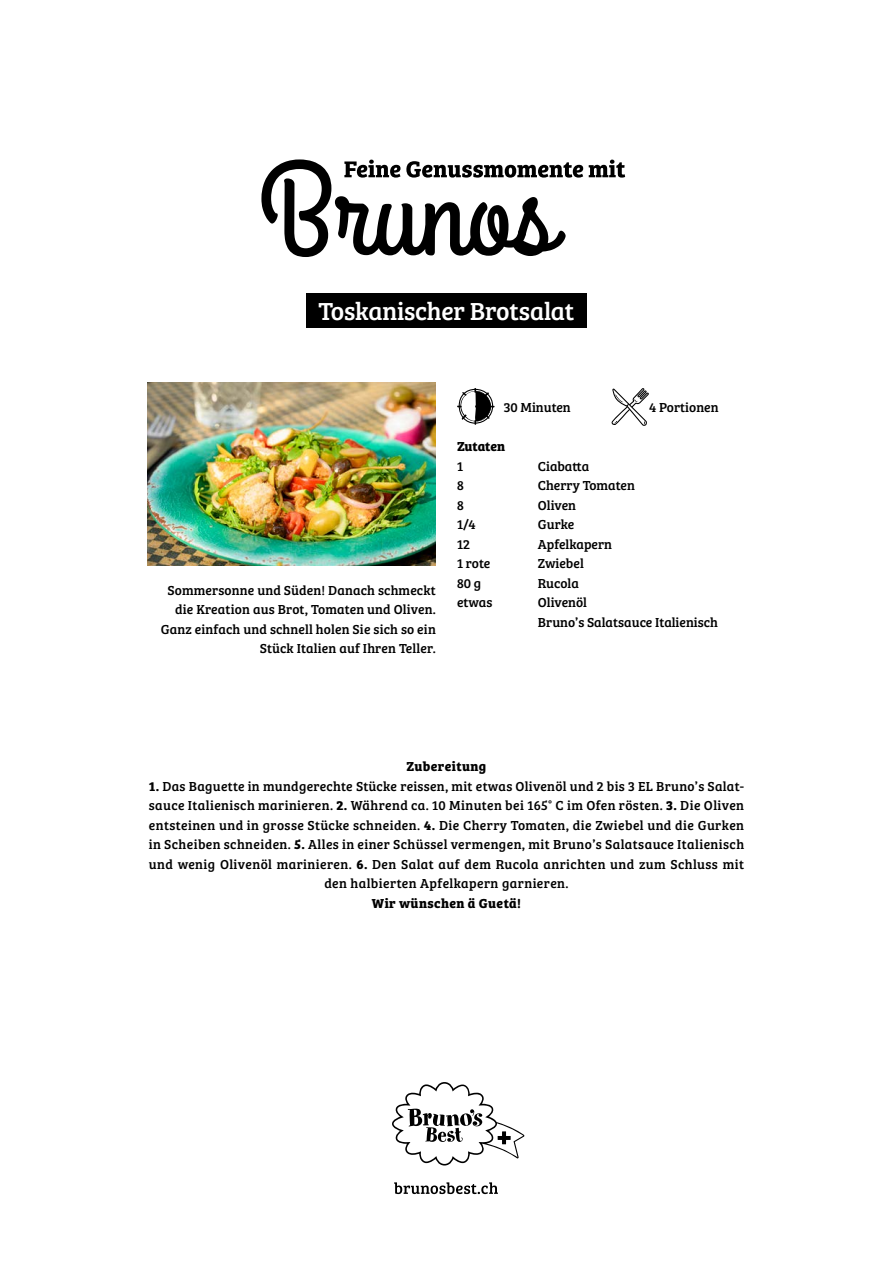
<style>
.page{position:relative;width:893px;height:1263px;background:#fff}
.page>*{position:absolute;margin:0;border:0;box-sizing:border-box;transform-origin:0 0}
.t1{font:25.5px "Bree Serif";letter-spacing:-.01em;color:#fff}
.t2{font:13.5px/19.5px "Bree Serif";letter-spacing:.02em;color:#000;text-align:center}
.t3{font:13.5px "Bree Serif";color:#000}
.t4{font:700 13.5px "Bree Serif";letter-spacing:.03em;color:#000}
.t5{font:700 13.5px "Bree Serif";letter-spacing:-.01em;color:#000}
.s1{font-weight:700}
</style>
<div class="page">
<svg style="left:261px;top:159px;width:364px;height:98px"></svg>
<svg style="left:392px;top:1082px;width:132px;height:83px"></svg>
<svg style="left:394px;top:1182px;width:104px;height:12px"></svg>
<svg style="left:457px;top:388px;width:38px;height:37px"></svg>
<div style="left:306px;top:293px;width:281px;height:34px;background:#000"></div>
<img style="left:148px;top:383px;width:288px;height:183px">
<svg style="left:611px;top:388px;width:38px;height:38px"></svg>
<p class="t1" style="left:318px;top:292px;width:258px">Toskanischer Brotsalat</p>
<p class="t2" style="left:161px;top:580px;width:277px;text-align:right">Sommersonne und Süden! Danach schmeckt die Kreation aus Brot, Tomaten und Oliven.<br>Ganz einfach und schnell holen Sie sich so ein Stück Italien auf Ihren Teller.</p>
<p class="t3" style="left:504px;top:398px;width:69px">30 Minuten</p>
<p class="t3" style="left:649px;top:398px;width:71px">4 Portionen</p>
<p class="t5" style="left:457px;top:436px;width:49px">Zutaten</p>
<p class="t2" style="left:457px;top:456px;width:7px">1</p>
<p class="t2" style="left:538px;top:456px;width:53px">Ciabatta</p>
<p class="t2" style="left:457px;top:475px;width:8px">8</p>
<p class="t3" style="left:538px;top:476px;width:98px">Cherry Tomaten</p>
<p class="t2" style="left:457px;top:495px;width:8px">8</p>
<p class="t2" style="left:538px;top:495px;width:40px">Oliven</p>
<p class="t2" style="left:457px;top:514px;width:20px">1/4</p>
<p class="t2" style="left:538px;top:514px;width:38px">Gurke</p>
<p class="t2" style="left:457px;top:534px;width:14px">12</p>
<p class="t3" style="left:538px;top:534px;width:76px">Apfelkapern</p>
<p class="t2" style="left:457px;top:553px;width:35px">1 rote</p>
<p class="t3" style="left:538px;top:554px;width:47px">Zwiebel</p>
<p class="t2" style="left:457px;top:573px;width:26px">80 g</p>
<p class="t2" style="left:538px;top:573px;width:42px">Rucola</p>
<p class="t2" style="left:457px;top:592px;width:37px">etwas</p>
<p class="t3" style="left:538px;top:593px;width:51px">Olivenöl</p>
<p class="t3" style="left:538px;top:612px;width:182px">Bruno’s Salatsauce Italienisch</p>
<p class="t4" style="left:407px;top:756px;width:81px">Zubereitung</p>
<p class="t2" style="left:149px;top:776px;width:597px"><span class="s1">1.</span> Das Baguette in mundgerechte Stücke reissen, mit etwas Olivenöl und 2 bis 3 EL Bruno’s Salat&shy;sauce Italienisch marinieren. <span class="s1">2.</span> Während ca. 10 Minuten bei 165° C im Ofen rösten. <span class="s1">3.</span> Die Oliven entsteinen und in grosse Stücke schneiden. <span class="s1">4.</span> Die Cherry Tomaten, die Zwiebel und die Gurken in Scheiben schneiden. <span class="s1">5.</span> Alles in einer Schüssel vermengen, mit Bruno’s Salatsauce Italienisch und wenig Olivenöl marinieren. <span class="s1">6.</span> Den Salat auf dem Rucola anrichten und zum Schluss mit den halbierten Apfelkapern garnieren.</p>
<p class="t4" style="left:372px;top:893px;width:151px">Wir wünschen ä Guetä!</p>
</div>
